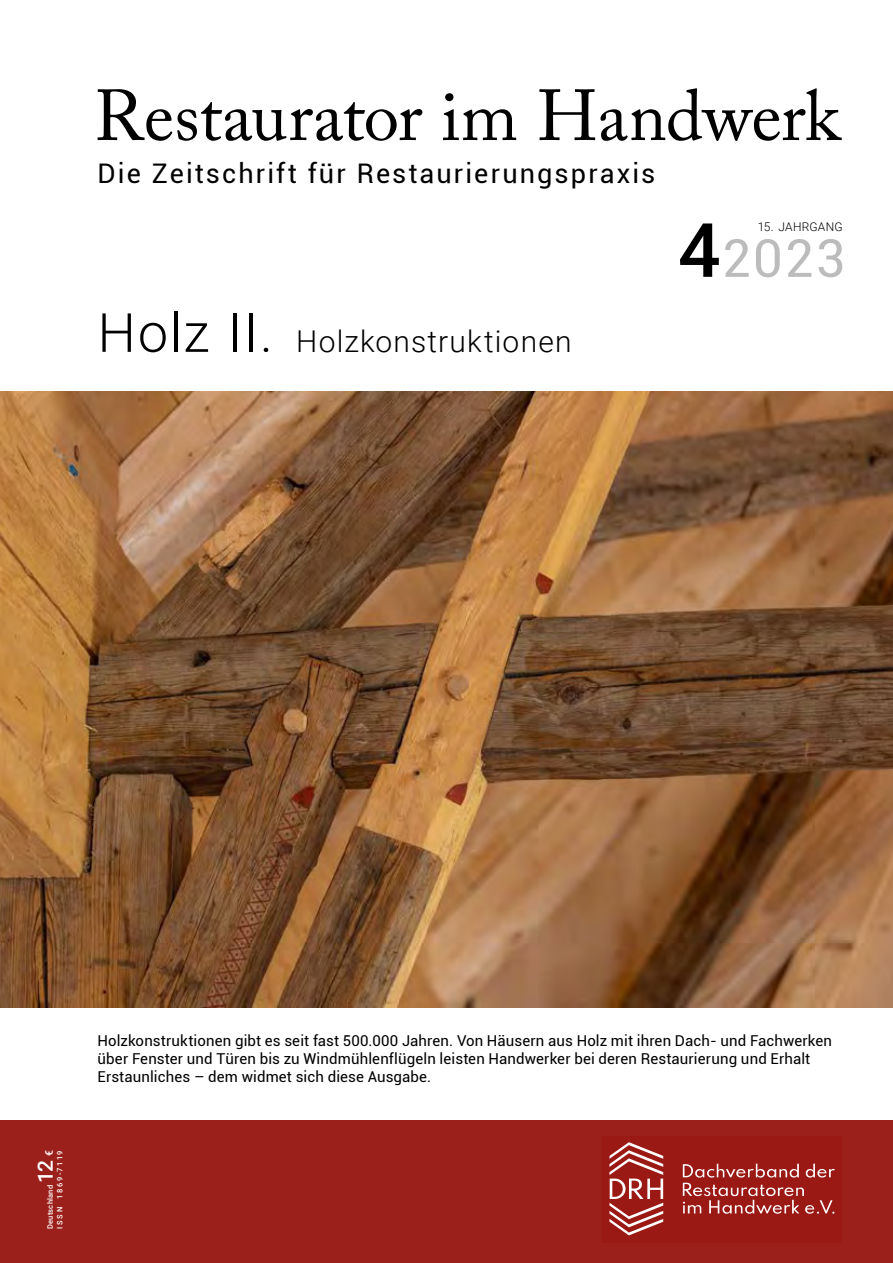
<style>
.page{position:relative;width:893px;height:1263px;background:#fff}
.page>*{position:absolute;margin:0;border:0;box-sizing:border-box;transform-origin:0 0}
.t1{font:52.5px "Roboto";color:#bcbcbc}
.t2{font:300 30px "Roboto";letter-spacing:.04em;color:#000}
.t3{font:27px "Roboto";letter-spacing:.075em;color:#000}
.t4{font:500 21px "Roboto";color:#fff}
.t5{font:15px/18px "Roboto";letter-spacing:.01em;color:#000}
.t6{font:300 12px "Roboto";letter-spacing:.015em;color:#000}
.t7{font:500 7.5px "Roboto";letter-spacing:.22em;color:#fff}
.t8{font:500 7.5px "Roboto";letter-spacing:.03em;color:#fff}
.s1{font-size:54px}
.s2{font-weight:500;font-size:75px;color:#000}
.s3{font-size:10.5px}
</style>
<div class="page">
<img style="left:0;top:392px;width:893px;height:615px">
<div style="left:0;top:1121px;width:893px;height:142px;background:#9b1f1a"></div>
<svg style="left:98px;top:88px;width:744px;height:53px"></svg>
<div style="left:602px;top:1136px;width:239px;height:106px;background:#9a1915"></div>
<svg style="left:683px;top:1183px;width:151px;height:31px"></svg>
<svg style="left:683px;top:1164px;width:152px;height:13px"></svg>
<svg style="left:609px;top:1142px;width:54px;height:93px"></svg>
<h3 class="t3" style="left:98px;top:155px;width:559px">Die Zeitschrift für Restaurierungspraxis</h3>
<h2 class="t2" style="left:98px;top:320px;width:476px"><span class="s1">Holz II.</span> Holzkonstruktionen</h2>
<p class="t6" style="left:758px;top:219px;width:86px">15. JAHRGANG</p>
<h1 class="t1" style="left:678px;top:221px;width:169px"><span class="s2">4</span>2023</h1>
<h3 class="t4" style="left:31px;top:1183px;width:34px;rotate:-90deg">12 <span class="s3">€</span></h3>
<p class="t7" style="left:55px;top:1229px;width:80px;rotate:-90deg">ISSN 1869-7119</p>
<p class="t8" style="left:45px;top:1229px;width:45px;rotate:-90deg">Deutschland</p>
<p class="t5" style="left:98px;top:1031px;width:736px">Holzkonstruktionen gibt es seit fast 500.000 Jahren. Von Häusern aus Holz mit ihren Dach- und Fachwerken über Fenster und Türen bis zu Windmühlenflügeln leisten Handwerker bei deren Restaurierung und Erhalt<br>Erstaunliches – dem widmet sich diese Ausgabe.</p>
</div>
